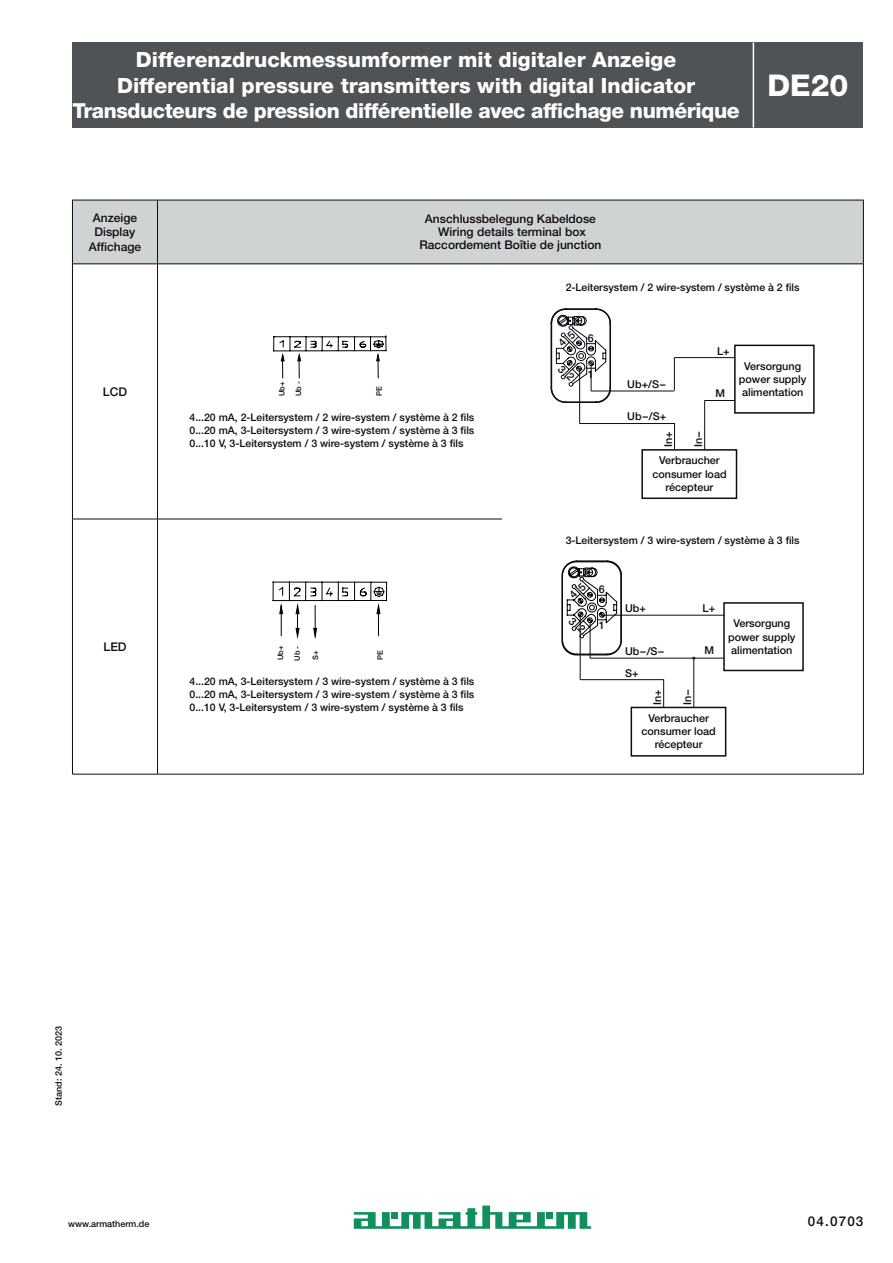
<style>
.page{position:relative;width:893px;height:1263px;background:#fff}
.page>*{position:absolute;margin:0;border:0;box-sizing:border-box;transform-origin:0 0}
.t1{font:800 30px "Helvetica Neue LT Std";color:#fff}
.t2{font:800 21px/25.2px "Helvetica Neue LT Std";color:#fff;text-align:center}
.t3{font:800 20.7px "Helvetica Neue LT Std";letter-spacing:-.02em;color:#fff}
.t4{font:500 13.5px "Helvetica Neue LT Std";letter-spacing:.085em;color:#0e0c14}
.t5{font:500 12px/14.4px "Helvetica Neue LT Std";color:#0e0c14;text-align:center}
.t6{font:500 10.8px/13.2px "Helvetica Neue LT Std";color:#0e0c14;text-align:center}
.t7{font:500 10.5px/13.2px "Helvetica Neue LT Std";color:#0e0c14;text-align:justify}
.t8{font:500 9px "Helvetica Neue LT Std";color:#0e0c14}
.t9{font:500 7.5px "Helvetica Neue LT Std";color:#0e0c14}
.s1{font-size:21px}
</style>
<div class="page">
<svg style="left:354px;top:1205px;width:237px;height:24px"></svg>
<div style="left:72px;top:43px;width:791px;height:85px;background:#505356"></div>
<hr style="left:753px;top:43px;width:1px;height:85px;background:#fff">
<div style="left:73px;top:201px;width:790px;height:63px;background:#d0d3d3"></div>
<hr style="left:72px;top:200px;width:86px;height:1px;background:#0e0c14">
<hr style="left:72px;top:200px;width:1px;height:64px;background:#0e0c14">
<hr style="left:158px;top:200px;width:344px;height:1px;background:#0e0c14">
<hr style="left:157px;top:200px;width:1px;height:64px;background:#0e0c14">
<hr style="left:502px;top:200px;width:362px;height:1px;background:#0e0c14">
<hr style="left:863px;top:200px;width:1px;height:64px;background:#0e0c14">
<hr style="left:72px;top:264px;width:86px;height:1px;background:#0e0c14">
<hr style="left:72px;top:264px;width:1px;height:255px;background:#0e0c14">
<hr style="left:158px;top:264px;width:344px;height:1px;background:#0e0c14">
<hr style="left:157px;top:264px;width:1px;height:255px;background:#0e0c14">
<hr style="left:502px;top:264px;width:362px;height:1px;background:#0e0c14">
<hr style="left:863px;top:264px;width:1px;height:255px;background:#0e0c14">
<hr style="left:72px;top:519px;width:86px;height:1px;background:#0e0c14">
<hr style="left:72px;top:519px;width:1px;height:255px;background:#0e0c14">
<hr style="left:158px;top:519px;width:344px;height:1px;background:#0e0c14">
<hr style="left:157px;top:519px;width:1px;height:255px;background:#0e0c14">
<hr style="left:863px;top:519px;width:1px;height:255px;background:#0e0c14">
<hr style="left:72px;top:774px;width:86px;height:1px;background:#0e0c14">
<hr style="left:158px;top:774px;width:344px;height:1px;background:#0e0c14">
<hr style="left:502px;top:774px;width:362px;height:1px;background:#0e0c14">
<svg style="left:273px;top:335px;width:114px;height:44px"></svg>
<div style="left:734px;top:345px;width:81px;height:69px;border:2px solid #0e0c14"></div>
<div style="left:641px;top:449px;width:96px;height:50px;border:2px solid #0e0c14"></div>
<hr style="left:674px;top:357px;width:61px;height:1px;background:#0e0c14">
<hr style="left:580px;top:423px;width:95px;height:1px;background:#0e0c14">
<hr style="left:591px;top:391px;width:83px;height:1px;background:#0e0c14">
<svg style="left:674px;top:423px;width:1px;height:27px"></svg>
<hr style="left:704px;top:401px;width:1px;height:49px;background:#0e0c14">
<hr style="left:674px;top:358px;width:1px;height:32px;background:#0e0c14">
<hr style="left:579px;top:371px;width:1px;height:53px;background:#0e0c14">
<hr style="left:704px;top:400px;width:31px;height:1px;background:#0e0c14">
<svg style="left:272px;top:581px;width:115px;height:58px"></svg>
<div style="left:723px;top:602px;width:81px;height:69px;border:2px solid #0e0c14"></div>
<div style="left:631px;top:707px;width:95px;height:50px;border:2px solid #0e0c14"></div>
<hr style="left:604px;top:615px;width:120px;height:1px;background:#0e0c14">
<hr style="left:590px;top:658px;width:134px;height:1px;background:#0e0c14">
<hr style="left:580px;top:679px;width:84px;height:1px;background:#0e0c14">
<svg style="left:663px;top:679px;width:1px;height:28px"></svg>
<hr style="left:693px;top:658px;width:1px;height:50px;background:#0e0c14">
<hr style="left:590px;top:623px;width:1px;height:35px;background:#0e0c14">
<hr style="left:580px;top:617px;width:1px;height:63px;background:#0e0c14">
<div style="left:32px;top:1144px;width:25px;height:25px;border:2px solid #0e0c14;border-radius:50%"></div>
<div style="left:32px;top:804px;width:25px;height:25px;border:2px solid #0e0c14;border-radius:50%"></div>
<div style="left:32px;top:463px;width:25px;height:26px;border:2px solid #0e0c14;border-radius:50%"></div>
<div style="left:32px;top:119px;width:25px;height:26px;border:2px solid #0e0c14;border-radius:50%"></div>
<svg style="left:550px;top:308px;width:62px;height:96px"></svg>
<svg style="left:561px;top:560px;width:61px;height:96px"></svg>
<h2 class="t2" style="left:117px;top:47px;width:580px">Differenzdruckmessumformer mit digitaler Anzeige<br>Differential pressure transmitters with digital Indicator</h2>
<h3 class="t3" style="left:72px;top:98px;width:669px">Transducteurs de pression différentielle avec affichage <span class="s1">numérique</span></h3>
<h1 class="t1" style="left:767px;top:67px;width:83px">DE20</h1>
<p class="t5" style="left:89px;top:210px;width:54px">Anzeige<br>Display<br>Affichage</p>
<p class="t5" style="left:419px;top:212px;width:183px;line-height:13.2px">Anschlussbelegung Kabeldose<br>Wiring details terminal box<br>Raccordement Boîtie de junction</p>
<p class="t7" style="left:566px;top:281px;width:235px">2-Leitersystem / 2 wire-system / système à 2 fils</p>
<p class="t5" style="left:103px;top:384px;width:26px">LCD</p>
<p class="t9" style="left:277px;top:396px;width:16px;rotate:-90deg">Ub+</p>
<p class="t9" style="left:294px;top:396px;width:16px;rotate:-90deg">Ub -</p>
<p class="t9" style="left:375px;top:396px;width:11px;rotate:-90deg">PE</p>
<p class="t7" style="left:190px;top:410px;width:286px">4...20 mA, 2-Leitersystem / 2 wire-system / système à 2 fils 0...20 mA, 3-Leitersystem / 3 wire-system / système à 3 fils 0...10 V, 3-Leitersystem / 3 wire-system / système à 3 fils</p>
<p class="t5" style="left:103px;top:639px;width:25px">LED</p>
<p class="t9" style="left:276px;top:660px;width:16px;rotate:-90deg">Ub+</p>
<p class="t9" style="left:293px;top:661px;width:16px;rotate:-90deg">Ub -</p>
<p class="t9" style="left:311px;top:660px;width:11px;rotate:-90deg">S+</p>
<p class="t9" style="left:376px;top:660px;width:11px;rotate:-90deg">PE</p>
<p class="t7" style="left:190px;top:674px;width:286px">4...20 mA, 3-Leitersystem / 3 wire-system / système à 3 fils 0...20 mA, 3-Leitersystem / 3 wire-system / système à 3 fils 0...10 V, 3-Leitersystem / 3 wire-system / système à 3 fils</p>
<p class="t6" style="left:588px;top:331px;width:8px">6</p>
<p class="t6" style="left:588px;top:367px;width:8px">1</p>
<p class="t6" style="left:627px;top:378px;width:41px">Ub+/S-</p>
<p class="t6" style="left:627px;top:410px;width:40px">Ub-/S+</p>
<p class="t6" style="left:661px;top:447px;width:17px;rotate:-90deg">In+</p>
<p class="t6" style="left:691px;top:447px;width:18px;rotate:-90deg">In-</p>
<p class="t6" style="left:717px;top:344px;width:14px">L+</p>
<p class="t6" style="left:715px;top:386px;width:11px">M</p>
<p class="t6" style="left:652px;top:454px;width:76px">Verbraucher consumer load récepteur</p>
<p class="t6" style="left:739px;top:359px;width:69px">Versorgung power supply alimentation</p>
<p class="t7" style="left:566px;top:533px;width:235px">3-Leitersystem / 3 wire-system / système à 3 fils</p>
<p class="t6" style="left:599px;top:583px;width:8px">6</p>
<p class="t6" style="left:599px;top:619px;width:8px">1</p>
<p class="t6" style="left:625px;top:602px;width:22px">Ub+</p>
<p class="t6" style="left:625px;top:644px;width:41px">Ub-/S-</p>
<p class="t6" style="left:651px;top:705px;width:17px;rotate:-90deg">In+</p>
<p class="t6" style="left:681px;top:705px;width:18px;rotate:-90deg">In-</p>
<p class="t6" style="left:625px;top:667px;width:15px">S+</p>
<p class="t6" style="left:702px;top:602px;width:14px">L+</p>
<p class="t6" style="left:705px;top:644px;width:11px">M</p>
<p class="t6" style="left:641px;top:711px;width:76px">Verbraucher consumer load récepteur</p>
<p class="t6" style="left:728px;top:617px;width:69px">Versorgung power supply alimentation</p>
<p class="t8" style="left:53px;top:1106px;width:81px;rotate:-90deg">Stand: 24. 10. 2023</p>
<p class="t8" style="left:68px;top:1218px;width:83px">www.armatherm.de</p>
<p class="t4" style="left:808px;top:1213px;width:57px">04.0703</p>
</div>
